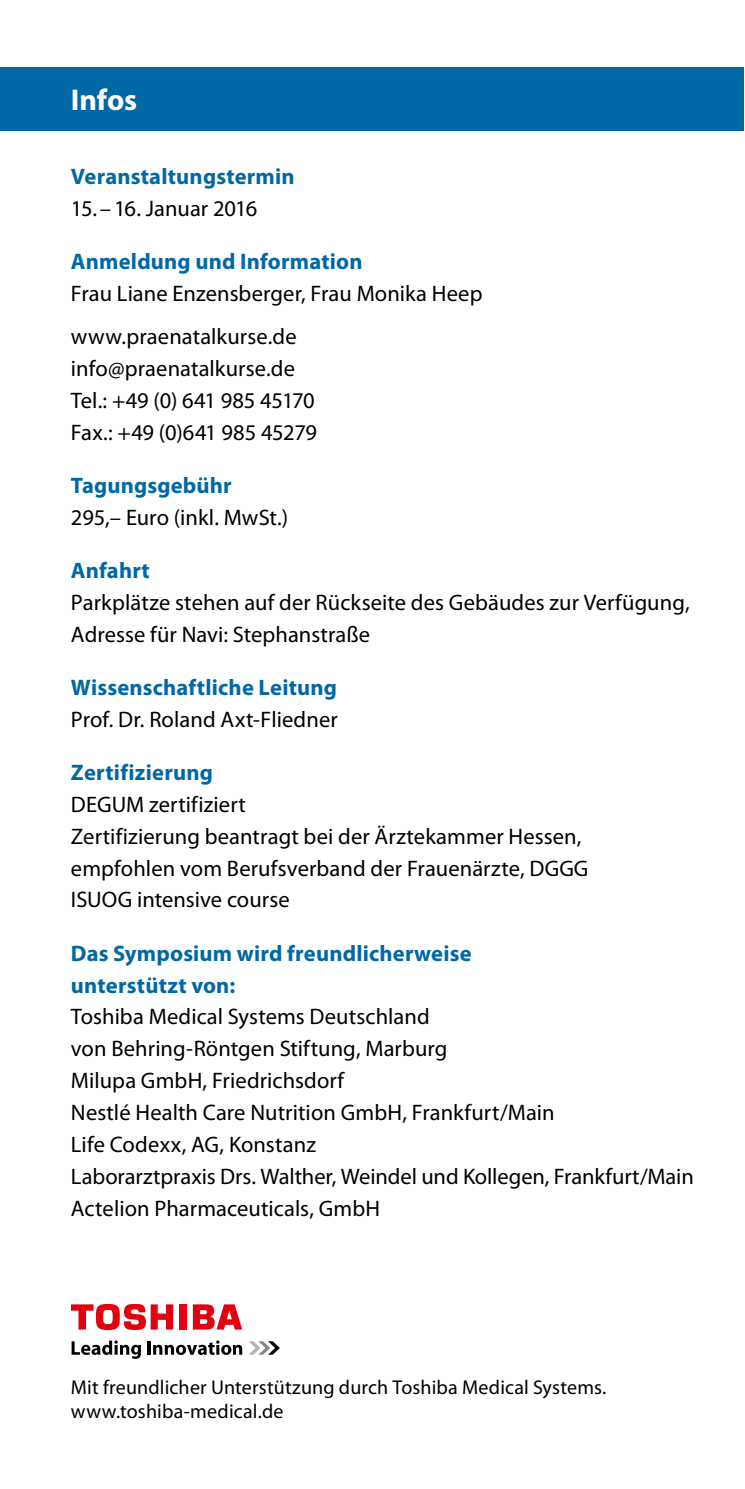
<style>
.page{position:relative;width:745px;height:1489px;background:#fff}
.page>*{position:absolute;margin:0;border:0;box-sizing:border-box;transform-origin:0 0}
.t1{font:700 30px "Myriad Pro";letter-spacing:-.005em;color:#fff}
.t2{font:22.5px/32px "Myriad Pro";letter-spacing:.005em;color:#000}
.t3{font:700 22.5px/32px "Myriad Pro";letter-spacing:.01em;color:#0068a5}
.t4{font:20px/24px "Myriad Pro";letter-spacing:.005em;color:#000}
</style>
<div class="page">
<div style="left:0;top:67px;width:742px;height:64px;background:#0068a5"></div>
<svg style="left:249px;top:1341px;width:31px;height:13px"></svg>
<svg style="left:72px;top:1340px;width:69px;height:18px"></svg>
<svg style="left:147px;top:1340px;width:95px;height:14px"></svg>
<div style="left:179px;top:1304px;width:7px;height:25px;background:#e3000f"></div>
<svg style="left:193px;top:1304px;width:49px;height:25px"></svg>
<svg style="left:71px;top:1303px;width:102px;height:27px"></svg>
<h1 class="t1" style="left:71px;top:80px;width:68px">Infos</h1>
<p class="t3" style="left:71px;top:160px;width:225px">Veranstaltungstermin</p>
<p class="t2" style="left:71px;top:192px;width:188px">15.–16. Januar 2016</p>
<p class="t3" style="left:71px;top:245px;width:293px">Anmeldung und Information</p>
<p class="t2" style="left:71px;top:272px;width:413px;line-height:42.5px">Frau Liane Enzensberger, Frau Monika Heep www.praenatalkurse.de</p>
<p class="t2" style="left:71px;top:352px;width:247px">info@praenatalkurse.de<br>Tel.: +49 (0) 641 985 45170<br>Fax.: +49 (0)641 985 45279</p>
<p class="t3" style="left:71px;top:468px;width:162px">Tagungsgebühr</p>
<p class="t2" style="left:71px;top:500px;width:218px">295,– Euro (inkl. MwSt.)</p>
<p class="t3" style="left:71px;top:553px;width:80px">Anfahrt</p>
<p class="t2" style="left:71px;top:585px;width:620px">Parkplätze stehen auf der Rückseite des Gebäudes zur Verfügung,<br>Adresse für Navi: Stephanstraße</p>
<p class="t3" style="left:71px;top:670px;width:267px">Wissenschaftliche Leitung</p>
<p class="t2" style="left:71px;top:702px;width:268px">Prof. Dr. Roland Axt-Fliedner</p>
<p class="t3" style="left:71px;top:755px;width:143px">Zertifizierung</p>
<p class="t2" style="left:71px;top:787px;width:518px">DEGUM zertifiziert<br>Zertifizierung beantragt bei der Ärztekammer Hessen, empfohlen vom Berufsverband der Frauenärzte, DGGG ISUOG intensive course</p>
<p class="t3" style="left:71px;top:936px;width:402px">Das Symposium wird freundlicherweise unterstützt von:</p>
<p class="t2" style="left:71px;top:1000px;width:624px">Toshiba Medical Systems Deutschland<br>von Behring-Röntgen Stiftung, Marburg<br>Milupa GmbH, Friedrichsdorf<br>Nestlé Health Care Nutrition GmbH, Frankfurt/Main<br>Life Codexx, AG, Konstanz<br>Laborarztpraxis Drs. Walther, Weindel und Kollegen, Frankfurt/Main Actelion Pharmaceuticals, GmbH</p>
<p class="t4" style="left:71px;top:1374px;width:536px">Mit freundlicher Unterstützung durch Toshiba Medical Systems. www.toshiba-medical.de</p>
</div>
